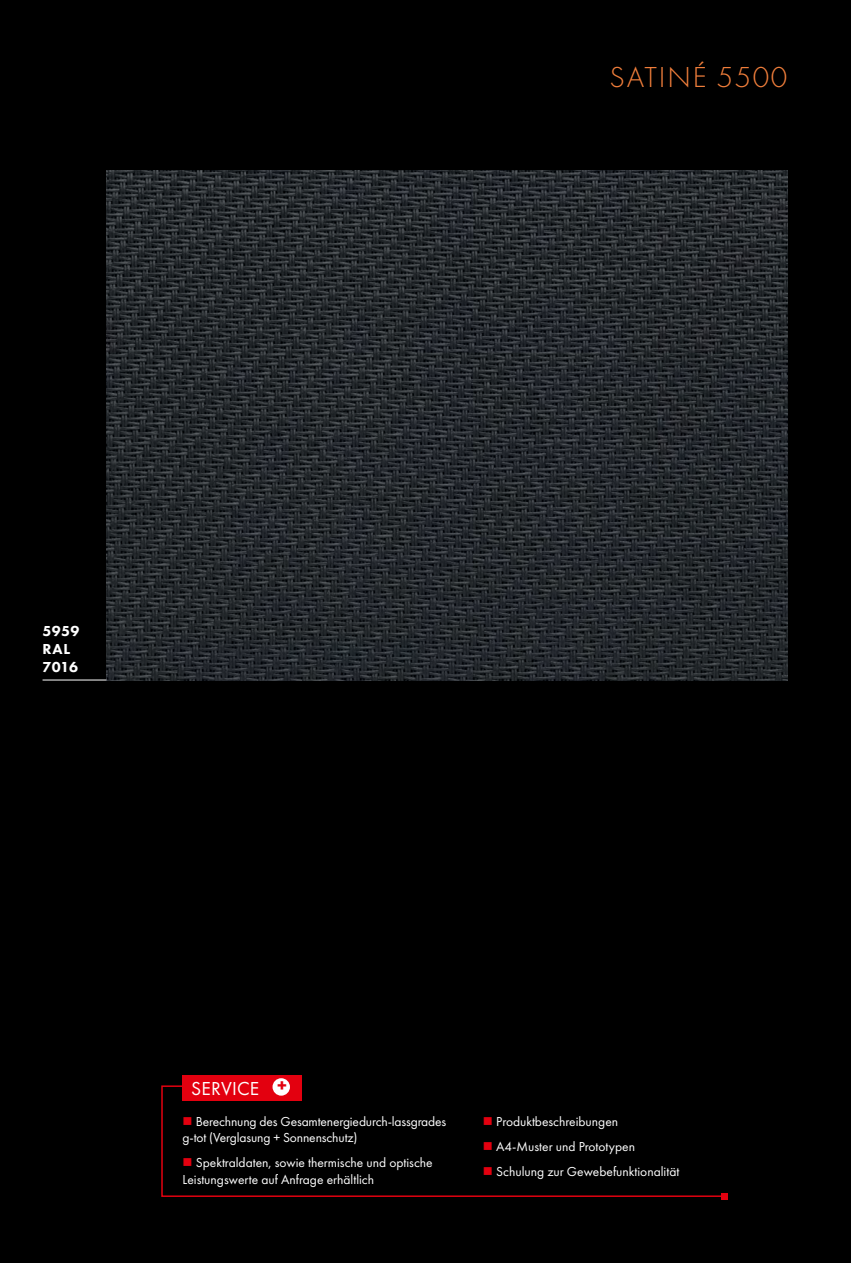
<style>
.page{position:relative;width:851px;height:1263px;background:#fff}
.page>*{position:absolute;margin:0;border:0;box-sizing:border-box;transform-origin:0 0}
.t1{font:300 30px "Futura PT";letter-spacing:.055em;color:#f07e3b}
.t2{font:19.5px "Futura PT";letter-spacing:.01em;color:#fff}
.t3{font:800 15px/18px "Futura PT";letter-spacing:.02em;color:#fff}
.t4{font:13.5px/16.5px "Futura PT";color:#fff}
.s1{color:#e3000f}
</style>
<div class="page">
<div style="left:0;top:0;width:850px;height:1263px;background:#000"></div>
<img style="left:106px;top:170px;width:681px;height:510px">
<hr style="left:43px;top:680px;width:63px;height:1px;background:#fff">
<svg style="left:161px;top:1085px;width:560px;height:112px"></svg>
<svg style="left:721px;top:1193px;width:6px;height:6px"></svg>
<div style="left:182px;top:1075px;width:119px;height:25px;background:#e3000f"></div>
<div style="left:272px;top:1078px;width:18px;height:18px;background:#fff;border-radius:50%"></div>
<h1 class="t1" style="left:609px;top:60px;width:179px">SATINÉ 5500</h1>
<p class="t3" style="left:43px;top:622px;width:39px">5959<br>RAL<br>7016</p>
<h2 class="t2" style="left:191px;top:1077px;width:97px">SERVICE <sup>+</sup></h2>
<p class="t4" style="left:182px;top:1113px;width:265px"><span class="s1">■</span> Berechnung des Gesamtenergiedurch-lassgrades g-tot (Verglasung + Sonnenschutz)</p>
<p class="t4" style="left:182px;top:1154px;width:251px"><span class="s1">■</span> Spektraldaten, sowie thermische und optische<br>Leistungswerte auf Anfrage erhältlich</p>
<p class="t4" style="left:483px;top:1113px;width:137px"><span class="s1">■</span> Produktbeschreibungen</p>
<p class="t4" style="left:483px;top:1138px;width:154px"><span class="s1">■</span> A4-Muster und Prototypen</p>
<p class="t4" style="left:483px;top:1163px;width:198px"><span class="s1">■</span> Schulung zur Gewebefunktionalität</p>
</div>
